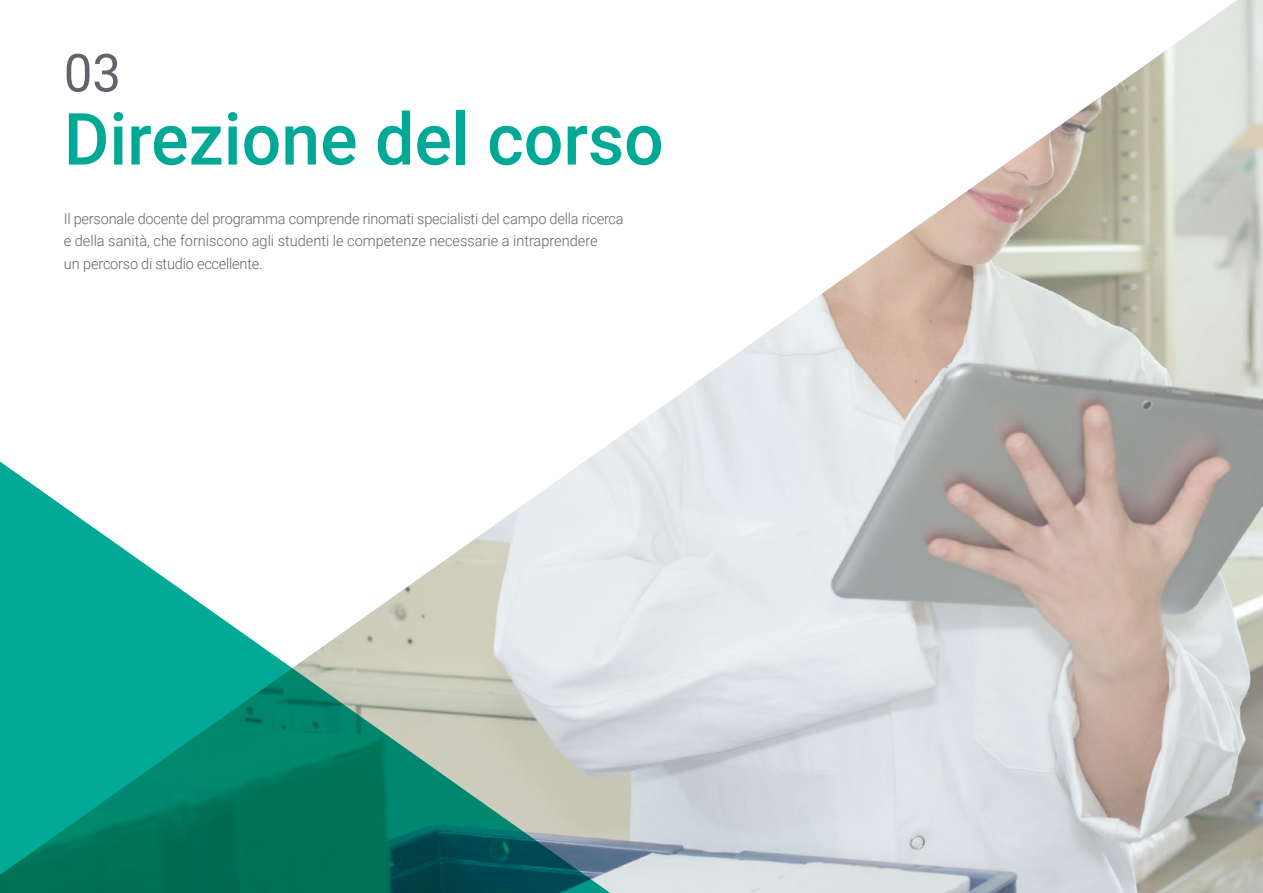
<style>
.page{position:relative;width:1263px;height:893px;background:#fff}
.page>*{position:absolute;margin:0;border:0;box-sizing:border-box;transform-origin:0 0}
.t1{font:500 72px "Roboto";color:#00a996}
.t2{font:52.5px "Roboto";color:#61646a}
.t3{font:300 15px/22.5px "Roboto";letter-spacing:-.015em;color:#61646a}
</style>
<div class="page">
<img style="left:607px;top:0;width:656px;height:893px">
<svg style="left:0;top:446px;width:640px;height:447px"></svg>
<h2 class="t2" style="left:64px;top:36px;width:59px">03</h2>
<h1 class="t1" style="left:64px;top:89px;width:601px">Direzione del corso</h1>
<p class="t3" style="left:64px;top:207px;width:561px">Il personale docente del programma comprende rinomati specialisti del campo della ricerca e della sanità, che forniscono agli studenti le competenze necessarie a intraprendere<br>un percorso di studio eccellente.</p>
</div>
